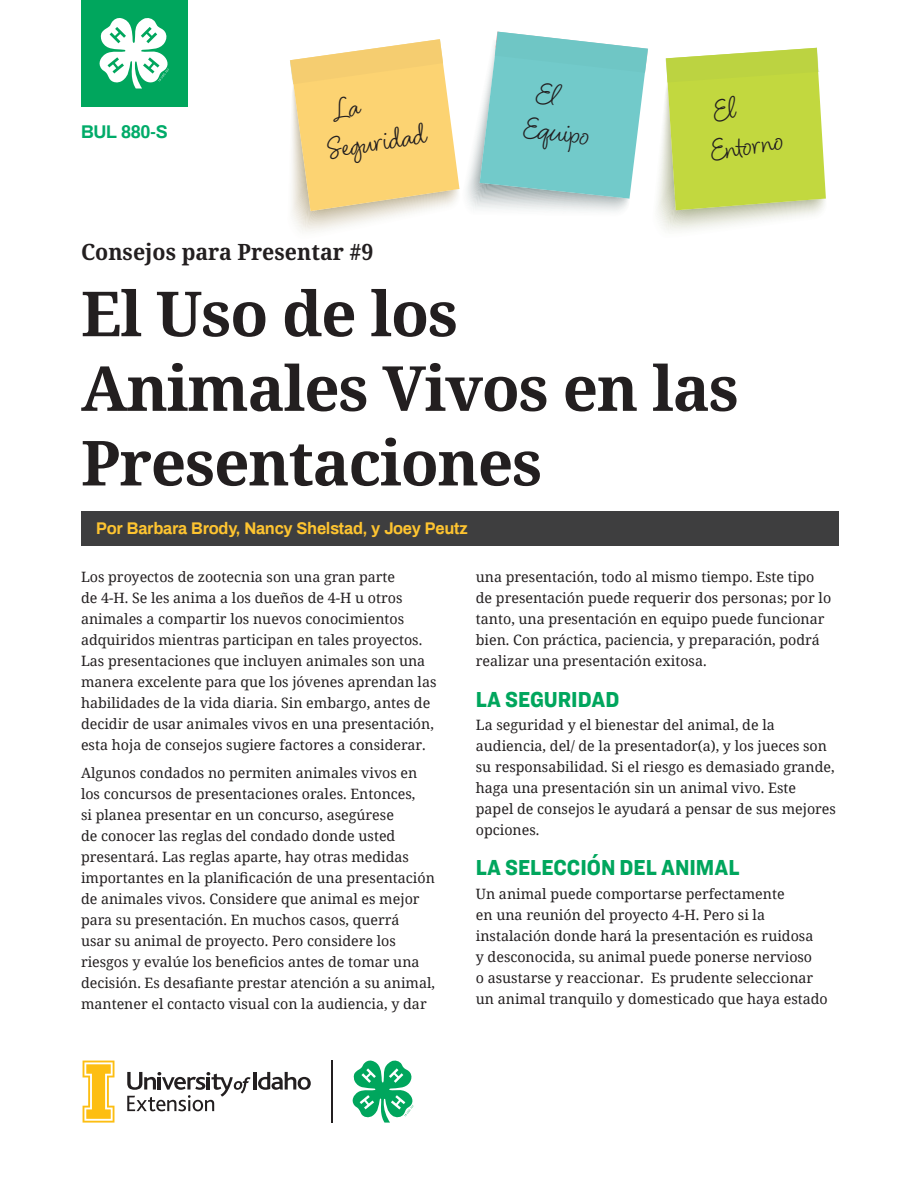
<style>
.page{position:relative;width:918px;height:1188px;background:#fff}
.page>*{position:absolute;margin:0;border:0;box-sizing:border-box;transform-origin:0 0}
.t1{font:700 62.25px/74.6px "Noto Serif";letter-spacing:-.02em;color:#231f20}
.t2{font:30px "Blithe";color:#231f20}
.t3{font:900 22.5px "Ringside Narrow";color:#00a65d;scale:.95 1}
.t4{font:700 22.5px "Noto Serif";color:#231f20;scale:.95 1}
.t5{font:700 18px "Archivo";letter-spacing:-.02em;color:#00ab69}
.t6{font:700 16.5px "Archivo";letter-spacing:-.02em;color:#fec430}
.t7{font:14.25px/21px "Noto Serif";color:#231f20}
</style>
<div class="page">
<div style="left:81px;top:0;width:107px;height:106px;background:#00a65d"></div>
<svg style="left:99px;top:18px;width:70px;height:71px"></svg>
<hr style="left:331px;top:1061px;width:1px;height:62px;background:#231f20">
<svg style="left:83px;top:1061px;width:31px;height:62px"></svg>
<hr style="left:253px;top:1072px;width:4px;height:18px;background:#231f20">
<svg style="left:258px;top:1072px;width:53px;height:18px"></svg>
<svg style="left:127px;top:1072px;width:124px;height:39px"></svg>
<svg style="left:352px;top:1060px;width:62px;height:63px"></svg>
<div style="left:81px;top:511px;width:758px;height:35px;background:#3e3e3f"></div>
<svg style="left:290px;top:32px;width:536px;height:200px"></svg>
<p class="t5" style="left:81px;top:119px;width:88px">BUL 880-S</p>
<h2 class="t2" style="left:325px;top:130px;width:101px;rotate:-9deg">Segu ridad</h2>
<h3 class="t4" style="left:81px;top:236px;width:309px">Consejos para Presentar #9</h3>
<h2 class="t2" style="left:527px;top:109px;width:67px;rotate:7deg">Equ ipo</h2>
<h2 class="t2" style="left:709px;top:132px;width:75px;rotate:-9deg">Ento rno</h2>
<h1 class="t1" style="left:81px;top:278px;width:660px">El Uso de los<br>Animales Vivos en las<br>Presentaciones</h1>
<p class="t6" style="left:96px;top:517px;width:373px">Por Barbara Brody, Nancy Shelstad, y Joey Peutz</p>
<p class="t7" style="left:81px;top:566px;width:357px">Los proyectos de zootecnia son una gran parte<br>de 4-H. Se les anima a los dueños de 4-H u otros animales a compartir los nuevos conocimientos adquiridos mientras participan en tales proyectos.<br>Las presentaciones que incluyen animales son una manera excelente para que los jóvenes aprendan las habilidades de la vida diaria. Sin embargo, antes de decidir de usar animales vivos en una presentación, esta hoja de consejos sugiere factores a considerar.</p>
<p class="t7" style="left:81px;top:762px;width:356px">Algunos condados no permiten animales vivos en los concursos de presentaciones orales. Entonces,<br>si planea presentar en un concurso, asegúrese<br>de conocer las reglas del condado donde usted presentará. Las reglas aparte, hay otras medidas importantes en la planificación de una presentación de animales vivos. Considere que animal es mejor para su presentación. En muchos casos, querrá<br>usar su animal de proyecto. Pero considere los riesgos y evalúe los beneficios antes de tomar una decisión. Es desafiante prestar atención a su animal, mantener el contacto visual con la audiencia, y dar</p>
<p class="t7" style="left:476px;top:566px;width:357px">una presentación, todo al mismo tiempo. Este tipo de presentación puede requerir dos personas; por lo tanto, una presentación en equipo puede funcionar bien. Con práctica, paciencia, y preparación, podrá realizar una presentación exitosa.</p>
<h3 class="t3" style="left:476px;top:683px;width:153px">LA SEGURIDAD</h3>
<p class="t7" style="left:476px;top:714px;width:362px">La seguridad y el bienestar del animal, de la audiencia, del/ de la presentador(a), y los jueces son su responsabilidad. Si el riesgo es demasiado grande, haga una presentación sin un animal vivo. Este papel de consejos le ayudará a pensar de sus mejores opciones.</p>
<h3 class="t3" style="left:476px;top:851px;width:279px">LA SELECCIÓN DEL ANIMAL</h3>
<p class="t7" style="left:476px;top:882px;width:353px">Un animal puede comportarse perfectamente<br>en una reunión del proyecto 4-H. Pero si la instalación donde hará la presentación es ruidosa<br>y desconocida, su animal puede ponerse nervioso<br>o asustarse y reaccionar. Es prudente seleccionar un animal tranquilo y domesticado que haya estado</p>
</div>
